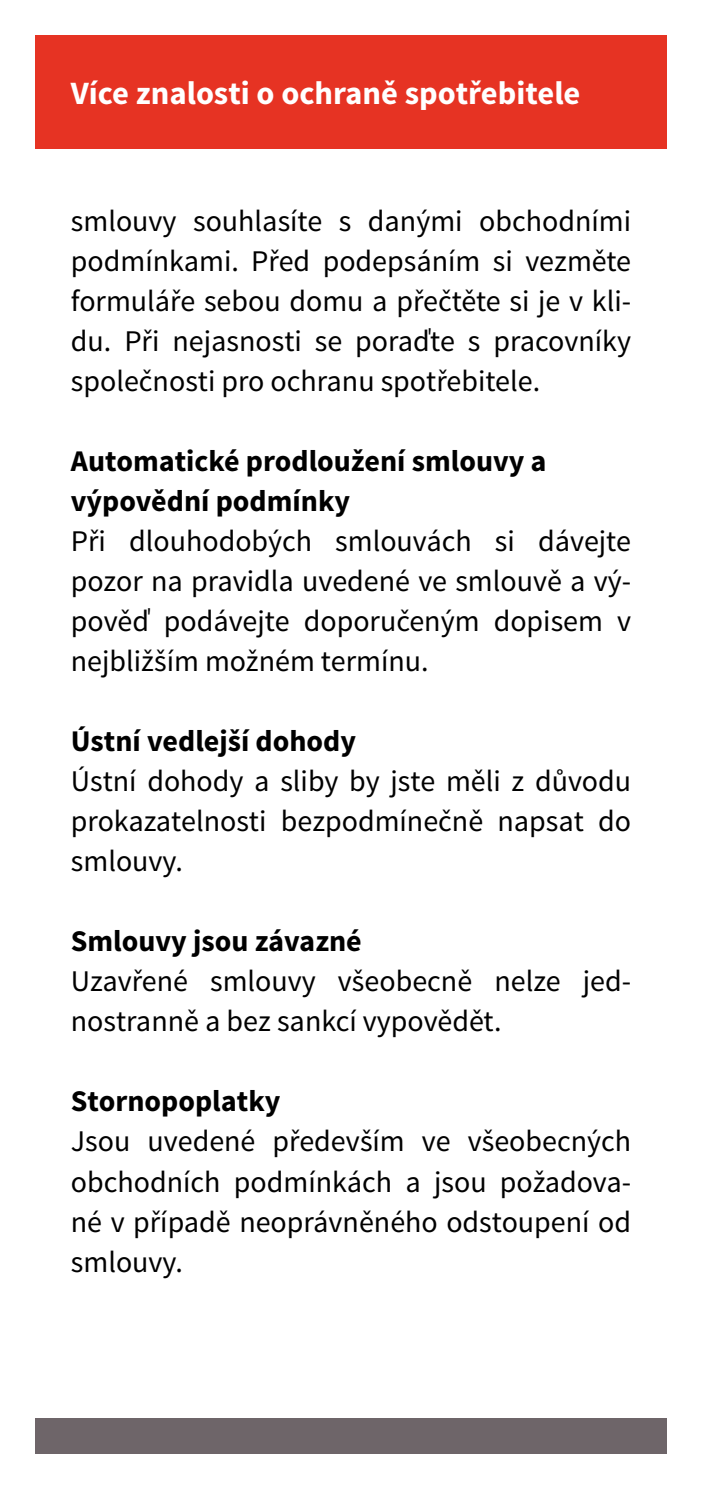
<style>
.page{position:relative;width:702px;height:1489px;background:#fff}
.page>*{position:absolute;margin:0;border:0;box-sizing:border-box;transform-origin:0 0}
.t1{font:700 32.5px "Source Sans Pro";color:#fff}
.P__Fließtext{font:30px/40px "Source Sans Pro";color:#000;text-align:justify}
.H2__Zwischenübersch{font:700 30px/40px "Source Sans Pro";color:#000}
</style>
<div class="page">
<div style="left:35px;top:1417px;width:631px;height:36px;background:#6e6569"></div>
<div style="left:35px;top:35px;width:631px;height:114px;background:#e63323"></div>
<p class="t1" style="left:71px;top:73px;width:511px">Více znalosti o ochraně spotřebitele</p>
<p class="P__Fließtext" style="left:71px;top:201px;width:561px">smlouvy souhlasíte s danými obchodními podmínkami. Před podepsáním si vezměte formuláře sebou domu a přečtěte si je v kli&shy;du. Při nejasnosti se poraďte s pracovníky společnosti pro ochranu spotřebitele.</p>
<h2 class="H2__Zwischenübersch" style="left:71px;top:442px;width:477px">Automatické prodloužení smlouvy a výpovědní podmínky</h2>
<p class="P__Fließtext" style="left:71px;top:521px;width:561px">Při dlouhodobých smlouvách si dávejte pozor na pravidla uvedené ve smlouvě a vý&shy;pověď podávejte doporučeným dopisem v nejbližším možném termínu.</p>
<h2 class="H2__Zwischenübersch" style="left:71px;top:722px;width:287px">Ústní vedlejší dohody</h2>
<p class="P__Fließtext" style="left:71px;top:761px;width:561px">Ústní dohody a sliby by jste měli z důvodu prokazatelnosti bezpodmínečně napsat do smlouvy.</p>
<h2 class="H2__Zwischenübersch" style="left:71px;top:922px;width:292px">Smlouvy jsou závazné</h2>
<p class="P__Fließtext" style="left:71px;top:961px;width:561px">Uzavřené smlouvy všeobecně nelze jed&shy;nostranně a bez sankcí vypovědět.</p>
<h2 class="H2__Zwischenübersch" style="left:71px;top:1082px;width:211px">Stornopoplatky</h2>
<p class="P__Fließtext" style="left:71px;top:1121px;width:561px">Jsou uvedené především ve všeobecných obchodních podmínkách a jsou požadova&shy;né v případě neoprávněného odstoupení od smlouvy.</p>
</div>
